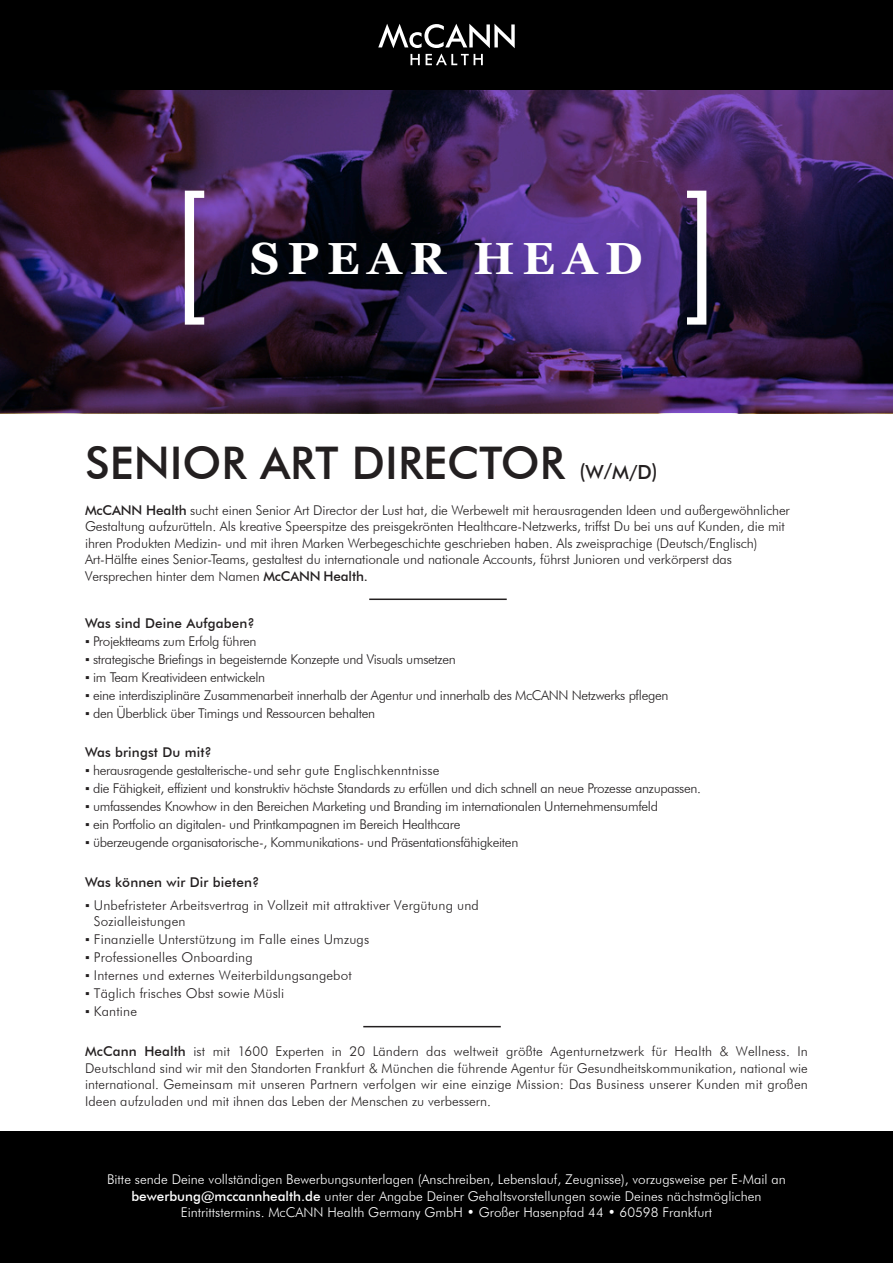
<style>
.page{position:relative;width:893px;height:1263px;background:#fff}
.page>*{position:absolute;margin:0;border:0;box-sizing:border-box;transform-origin:0 0}
.t1{font:700 150px "Georgia";color:#fff;scale:.4 1}
.t2{font:500 45px "Futura BT";color:#231f20}
.t3{font:700 45px "Georgia";letter-spacing:.18em;color:#fff}
.t4{font:500 19.5px "Futura BT";color:#231f20}
.t5{font:300 13.5px/16.5px "Futura BT";letter-spacing:-.01em;color:#231f20;text-align:justify}
.t6{font:300 13.5px/16.5px "Futura BT";color:#fff;text-align:center}
.t7{font:300 13.5px/16.2px "Futura BT";letter-spacing:.01em;color:#231f20}
.t8{font:500 13.5px "Futura BT";letter-spacing:.01em;color:#231f20}
.s1{font-weight:500}
.s2{font-family:"Georgia";font-weight:700}
</style>
<div class="page">
<svg style="left:0;top:89px;width:893px;height:324px;background:#381f4b"></svg>
<div style="left:0;top:0;width:893px;height:89px;background:#000"></div>
<div style="left:0;top:1131px;width:893px;height:132px;background:#000"></div>
<svg style="left:378px;top:24px;width:137px;height:41px"></svg>
<hr style="left:369px;top:598px;width:138px;height:2px;background:#231f20">
<hr style="left:363px;top:1026px;width:138px;height:1px;background:#231f20">
<svg style="left:185px;top:191px;width:19px;height:133px;background:#48254f"></svg>
<p class="t3" style="left:250px;top:225px;width:394px">SPEAR HEAD</p>
<p class="t1" style="left:685px;top:137px;width:69px">]</p>
<p class="t2" style="left:85px;top:435px;width:481px">SENIOR ART DIRECTOR</p>
<p class="t4" style="left:579px;top:460px;width:80px">(W/M/D)</p>
<p class="t5" style="left:85px;top:502px;width:706px;text-align:left"><span class="s1">McCANN Health</span> sucht einen Senior Art Director der Lust hat, die Werbewelt mit herausragenden Ideen und außergewöhnlicher Gestaltung aufzurütteln. Als kreative Speerspitze des preisgekrönten Healthcare-Netzwerks, triffst Du bei uns auf Kunden, die mit ihren Produkten Medizin- und mit ihren Marken Werbegeschichte geschrieben haben. Als zweisprachige (Deutsch/Englisch)<br>Art-Hälfte eines Senior-Teams, gestaltest du internationale und nationale Accounts, führst Junioren und verkörperst das Versprechen hinter dem Namen <span class="s1">McCANN Health.</span></p>
<p class="t8" style="left:85px;top:615px;width:171px">Was sind Deine Aufgaben?</p>
<p class="t5" style="left:85px;top:633px;width:173px"><span class="s2">▪</span> Projektteams zum Erfolg fü hren</p>
<p class="t5" style="left:85px;top:651px;width:372px"><span class="s2">▪</span> strategische Briefings in begeisternde Konzepte und Visuals umsetzen</p>
<p class="t5" style="left:85px;top:669px;width:182px"><span class="s2">▪</span> im Team Kreativideen entwickeln</p>
<p class="t5" style="left:85px;top:687px;width:585px"><span class="s2">▪</span> eine interdisziplinäre Zusammenarbeit innerhalb der Agentur und innerhalb des McCANN Netzwerks pflegen</p>
<p class="t5" style="left:85px;top:705px;width:292px"><span class="s2">▪</span> den Überblick ü ber Timings und Ressourcen behalten</p>
<p class="t8" style="left:85px;top:744px;width:128px">Was bringst Du mit?</p>
<p class="t5" style="left:85px;top:762px;width:356px"><span class="s2">▪</span> herausragende gestalterische-und sehr gute Englischkenntnisse</p>
<p class="t5" style="left:85px;top:780px;width:617px"><span class="s2">▪</span> die Fähigkeit, effizient und konstruktiv höchste Standards zu erfüllen und dich schnell an neue Prozesse anzupassen.</p>
<p class="t5" style="left:85px;top:798px;width:574px"><span class="s2">▪</span> umfassendes Knowhow in den Bereichen Marketing und Branding im internationalen Unternehmensumfeld</p>
<p class="t5" style="left:85px;top:816px;width:377px"><span class="s2">▪</span> ein Portfolio an digitalen- und Printkampagnen im Bereich Healthcare</p>
<p class="t5" style="left:85px;top:834px;width:435px"><span class="s2">▪</span> ü berzeugende organisatorische-, Kommunikations- und Präsentationsfähigkeiten</p>
<p class="t8" style="left:85px;top:874px;width:176px">Was können wir Dir bieten?</p>
<p class="t7" style="left:94px;top:897px;width:386px;text-indent:-9px"><span class="s2">▪</span> Unbefristeter Arbeitsvertrag in Vollzeit mit attraktiver Vergütung und<br>Sozialleistungen</p>
<p class="t7" style="left:85px;top:931px;width:286px"><span class="s2">▪</span> Finanzielle Unterstützung im Falle eines Umzugs</p>
<p class="t7" style="left:85px;top:949px;width:169px"><span class="s2">▪</span> Professionelles Onboarding</p>
<p class="t7" style="left:85px;top:967px;width:268px"><span class="s2">▪</span> Internes und externes Weiterbildungsangebot</p>
<p class="t7" style="left:85px;top:985px;width:201px"><span class="s2">▪</span> Täglich frisches Obst sowie Müsli</p>
<p class="t7" style="left:85px;top:1003px;width:54px"><span class="s2">▪</span> Kantine</p>
<p class="t5" style="left:85px;top:1043px;width:724px"><span class="s1">McCann Health</span> ist mit 1600 Experten in 20 Ländern das weltweit größte Agenturnetzwerk für Health &amp; Wellness. In Deutschland sind wir mit den Standorten Frankfurt &amp; München die führende Agentur für Gesundheitskommunikation, national wie international. Gemeinsam mit unseren Partnern verfolgen wir eine einzige Mission: Das Business unserer Kunden mit großen Ideen aufzuladen und mit ihnen das Leben der Menschen zu verbessern.</p>
<p class="t6" style="left:107px;top:1171px;width:680px">Bitte sende Deine vollständigen Bewerbungsunterlagen (Anschreiben, Lebenslauf, Zeugnisse), vorzugsweise per E-Mail an <span class="s1">bewerbung@mccannhealth.de</span> unter der Angabe Deiner Gehaltsvorstellungen sowie Deines nächstmöglichen<br>Eintrittstermins. McCANN Health Germany GmbH • Großer Hasenpfad 44 • 60598 Frankfurt</p>
</div>
